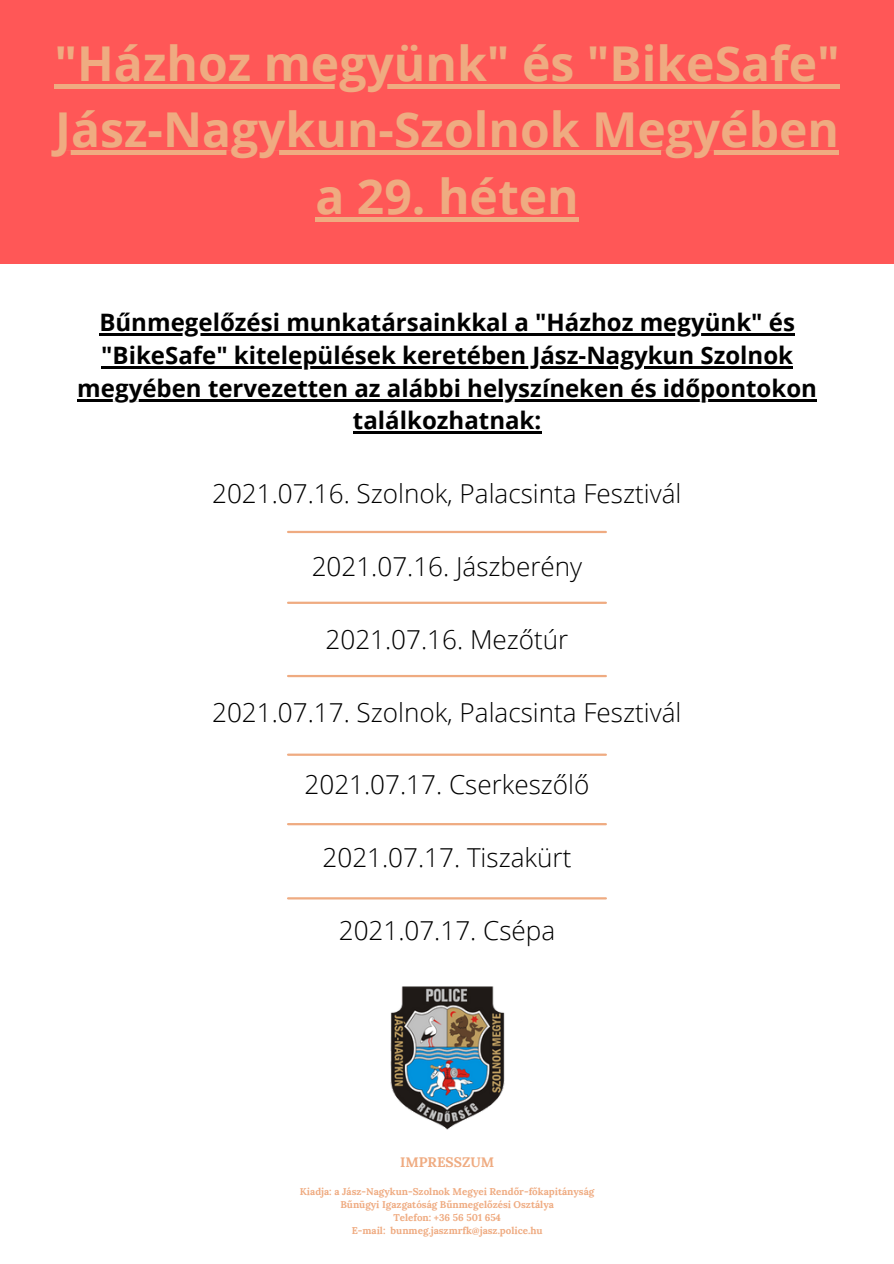
<style>
.page{position:relative;width:894px;height:1264px;background:#fff}
.page>*{position:absolute;margin:0;border:0;box-sizing:border-box;transform-origin:0 0}
.t1{font:700 48px/66.4px "Open Sans";color:#efab81}
.t2{font:300 26.1px "Open Sans";color:#000}
.t3{font:700 24px/32.7px "Open Sans";color:#000;text-align:center}
.t4{font:700 13.8px "Lora";color:#efab81}
.t5{font:700 9.9px "Lora";color:#efab81}
</style>
<div class="page">
<img style="left:390px;top:986px;width:115px;height:144px">
<div style="left:0;top:0;width:893px;height:264px;background:#ff5757"></div>
<div style="left:54px;top:84px;width:785px;height:5px;background:#efab81"></div>
<svg style="left:70px;top:151px;width:768px;height:4px;background:#f19f7b"></svg>
<div style="left:315px;top:217px;width:263px;height:5px;background:#efab81"></div>
<hr style="left:99px;top:333px;width:695px;height:3px;background:#000">
<hr style="left:101px;top:366px;width:692px;height:2px;background:#000">
<hr style="left:77px;top:399px;width:739px;height:2px;background:#000">
<hr style="left:353px;top:431px;width:188px;height:3px;background:#000">
<hr style="left:288px;top:531px;width:317px;height:2px;background:#efab81">
<hr style="left:288px;top:675px;width:317px;height:2px;background:#efab81">
<hr style="left:288px;top:753px;width:317px;height:2px;background:#efab81">
<hr style="left:288px;top:823px;width:317px;height:2px;background:#efab81">
<hr style="left:288px;top:897px;width:317px;height:2px;background:#efab81">
<hr style="left:288px;top:601px;width:317px;height:3px;background:#efab81">
<p class="t1" style="left:54px;top:29px;width:786px">"Házhoz megyünk" és "BikeSafe"<br>Jász-Nagykun-Szolnok Megyében</p>
<p class="t1" style="left:315px;top:162px;width:265px">a 29. héten</p>
<p class="t3" style="left:77px;top:305px;width:741px">Bűnmegelőzési munkatársainkkal a "Házhoz megyünk" és "BikeSafe" kitelepülések keretében Jász-Nagykun Szolnok megyében tervezetten az alábbi helyszíneken és időpontokon találkozhatnak:</p>
<p class="t2" style="left:212px;top:475px;width:470px">2021.07.16. Szolnok, Palacsinta Fesztivál</p>
<p class="t2" style="left:311px;top:548px;width:272px">2021.07.16. Jászberény</p>
<p class="t2" style="left:325px;top:621px;width:244px">2021.07.16. Mezőtúr</p>
<p class="t2" style="left:212px;top:693px;width:470px">2021.07.17. Szolnok, Palacsinta Fesztivál</p>
<p class="t2" style="left:304px;top:766px;width:286px">2021.07.17. Cserkeszőlő</p>
<p class="t2" style="left:322px;top:839px;width:250px">2021.07.17. Tiszakürt</p>
<p class="t2" style="left:339px;top:911px;width:218px">2021.07.17. Csépa</p>
<p class="t4" style="left:400px;top:1153px;width:96px">IMPRESSZUM</p>
<p class="t5" style="left:300px;top:1184px;width:296px">Kiadja: a Jász-Nagykun-Szolnok Megyei Rendőr-főkapitányság</p>
<p class="t5" style="left:340px;top:1198px;width:215px">Bűnügyi Igazgatóság Bűnmegelőzési Osztálya</p>
<p class="t5" style="left:393px;top:1211px;width:109px">Telefon: +36 56 501 654</p>
<p class="t5" style="left:351px;top:1224px;width:192px">E-mail: bunmeg.jaszmrfk@jasz.police.hu</p>
</div>
